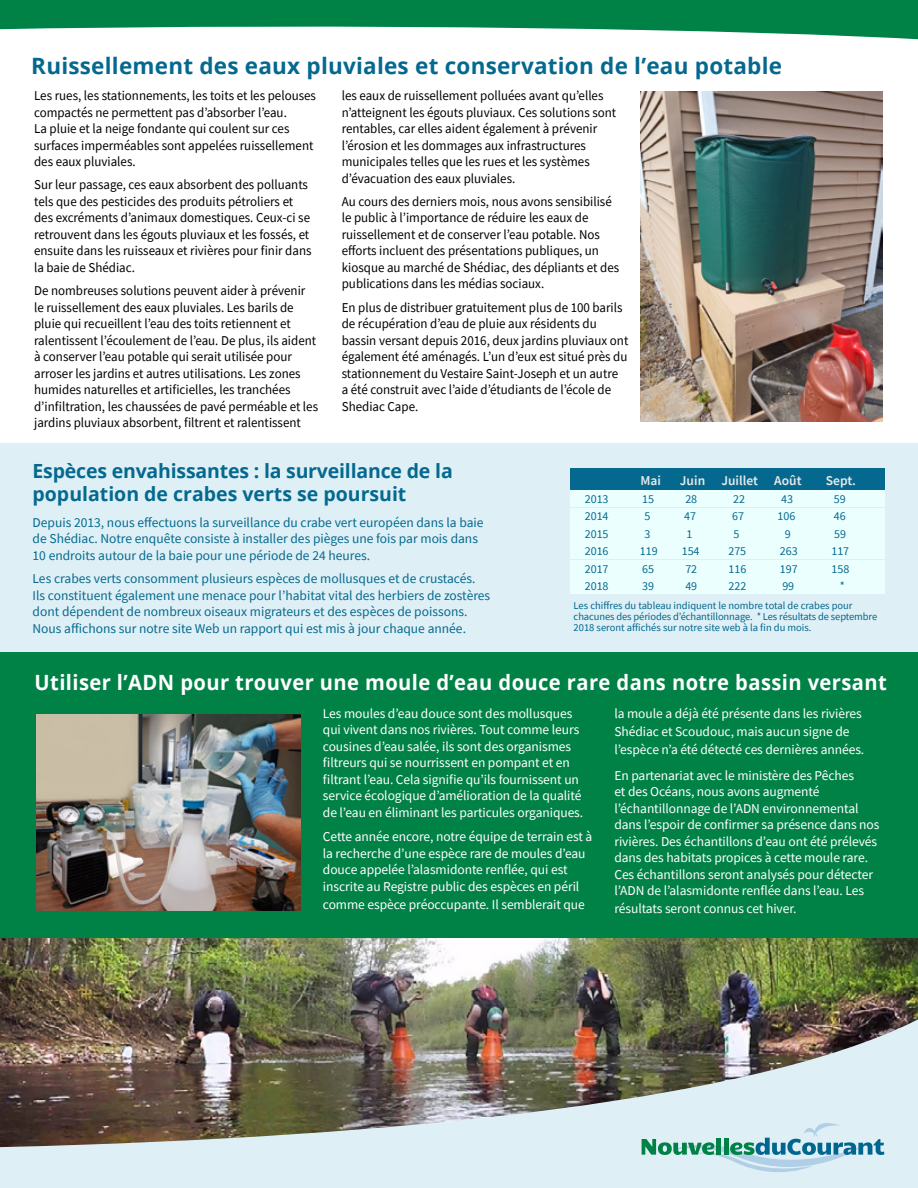
<style>
.page{position:relative;width:918px;height:1188px;background:#fff}
.page>*{position:absolute;margin:0;border:0;box-sizing:border-box;transform-origin:0 0}
.t1{font:700 22.5px "Open Sans";letter-spacing:.01em;color:#05698f}
.t2{font:700 21px "Open Sans";letter-spacing:.02em;color:#fff;scale:.96 1}
.t3{font:700 19.5px/22.5px "Open Sans";letter-spacing:-.01em;color:#05698f}
.t4{font:13.5px/16.5px "Source Sans Pro";color:#000;scale:.96 1}
.t5{font:13.5px/16.5px "Source Sans Pro";letter-spacing:-.005em;color:#fff}
.t6{font:13.5px/16.5px "Source Sans Pro";color:#05698f}
.t7{font:600 13.5px "Source Sans Pro";color:#ebebec}
.t8{font:12px "Source Sans Pro";color:#05698f}
.t9{font:10.5px/11.2px "Source Sans Pro";letter-spacing:-.01em;color:#00668f}
</style>
<div class="page">
<img style="left:0;top:937px;width:918px;height:76px">
<div style="left:0;top:444px;width:918px;height:232px;background:#def0f5"></div>
<svg style="left:0;top:0;width:918px;height:107px"></svg>
<img style="left:0;top:1013px;width:918px;height:175px">
<div style="left:0;top:652px;width:918px;height:285px;background:#008247"></div>
<img style="left:37px;top:714px;width:264px;height:196px">
<img style="left:641px;top:91px;width:242px;height:331px">
<div style="left:570px;top:469px;width:314px;height:21px;background:#05698f"></div>
<div style="left:570px;top:490px;width:314px;height:17px;background:#ebffff"></div>
<div style="left:570px;top:508px;width:314px;height:17px;background:#ebffff"></div>
<div style="left:570px;top:525px;width:314px;height:17px;background:#ebffff"></div>
<div style="left:570px;top:543px;width:314px;height:16px;background:#ebffff"></div>
<div style="left:570px;top:560px;width:314px;height:17px;background:#ebffff"></div>
<div style="left:570px;top:578px;width:314px;height:16px;background:#ebffff"></div>
<svg style="left:642px;top:1115px;width:242px;height:69px;background:#bedee2"></svg>
<h1 class="t1" style="left:31px;top:50px;width:752px">Ruissellement des eaux pluviales et conservation de l’eau potable</h1>
<p class="t4" style="left:34px;top:87px;width:295px">Les rues, les stationnements, les toits et les pelouses compactés ne permettent pas d’absorber l’eau.<br>La pluie et la neige fondante qui coulent sur ces surfaces imperméables sont appelées ruissellement des eaux pluviales.</p>
<p class="t4" style="left:34px;top:177px;width:290px">Sur leur passage, ces eaux absorbent des polluants tels que des pesticides des produits pétroliers et des excréments d’animaux domestiques. Ceux-ci se retrouvent dans les égouts pluviaux et les fossés, et ensuite dans les ruisseaux et rivières pour finir dans la baie de Shédiac.</p>
<p class="t4" style="left:34px;top:282px;width:297px">De nombreuses solutions peuvent aider à prévenir le ruissellement des eaux pluviales. Les barils de pluie qui recueillent l’eau des toits retiennent et ralentissent l’écoulement de l’eau. De plus, ils aident à conserver l’eau potable qui serait utilisée pour arroser les jardins et autres utilisations. Les zones humides naturelles et artificielles, les tranchées d’infiltration, les chaussées de pavé perméable et les jardins pluviaux absorbent, filtrent et ralentissent</p>
<p class="t4" style="left:342px;top:87px;width:287px">les eaux de ruissellement polluées avant qu’elles n’atteignent les égouts pluviaux. Ces solutions sont rentables, car elles aident également à prévenir l’érosion et les dommages aux infrastructures municipales telles que les rues et les systèmes d’évacuation des eaux pluviales.</p>
<p class="t4" style="left:342px;top:193px;width:291px">Au cours des derniers mois, nous avons sensibilisé le public à l’importance de réduire les eaux de ruissellement et de conserver l’eau potable. Nos efforts incluent des présentations publiques, un kiosque au marché de Shédiac, des dépliants et des publications dans les médias sociaux.</p>
<p class="t4" style="left:342px;top:299px;width:300px">En plus de distribuer gratuitement plus de 100 barils de récupération d’eau de pluie aux résidents du bassin versant depuis 2016, deux jardins pluviaux ont également été aménagés. L’un d’eux est situé près du stationnement du Vestaire Saint-Joseph et un autre<br>a été construit avec l’aide d’étudiants de l’école de Shediac Cape.</p>
<h3 class="t3" style="left:33px;top:459px;width:422px">Espèces envahissantes : la surveillance de la population de crabes verts se poursuit</h3>
<p class="t6" style="left:33px;top:514px;width:452px">Depuis 2013, nous effectuons la surveillance du crabe vert européen dans la baie de Shédiac. Notre enquête consiste à installer des pièges une fois par mois dans<br>10 endroits autour de la baie pour une période de 24 heures.</p>
<p class="t6" style="left:33px;top:570px;width:459px">Les crabes verts consomment plusieurs espèces de mollusques et de crustacés.<br>Ils constituent également une menace pour l’habitat vital des herbiers de zostères dont dépendent de nombreux oiseaux migrateurs et des espèces de poissons.<br>Nous affichons sur notre site Web un rapport qui est mis à jour chaque année.</p>
<h2 class="t2" style="left:35px;top:668px;width:889px">Utiliser l’ADN pour trouver une moule d’eau douce rare dans notre bassin versant</h2>
<p class="t7" style="left:640px;top:472px;width:22px">Mai</p>
<p class="t7" style="left:680px;top:472px;width:123px">Juin Juillet Août</p>
<p class="t7" style="left:826px;top:472px;width:32px">Sept.</p>
<p class="t8" style="left:585px;top:491px;width:25px">2013</p>
<p class="t8" style="left:642px;top:491px;width:13px">15</p>
<p class="t8" style="left:685px;top:491px;width:13px">28</p>
<p class="t8" style="left:733px;top:491px;width:13px">22</p>
<p class="t8" style="left:781px;top:491px;width:13px">43</p>
<p class="t8" style="left:834px;top:491px;width:13px">59</p>
<p class="t8" style="left:585px;top:508px;width:25px">2014</p>
<p class="t8" style="left:645px;top:508px;width:7px">5</p>
<p class="t8" style="left:684px;top:508px;width:13px">47</p>
<p class="t8" style="left:732px;top:508px;width:13px">67</p>
<p class="t8" style="left:778px;top:508px;width:19px">106</p>
<p class="t8" style="left:834px;top:508px;width:13px">46</p>
<p class="t8" style="left:585px;top:526px;width:25px">2015</p>
<p class="t8" style="left:645px;top:526px;width:7px">3</p>
<p class="t8" style="left:687px;top:526px;width:7px">1</p>
<p class="t8" style="left:733px;top:526px;width:7px">5</p>
<p class="t8" style="left:785px;top:526px;width:7px">9</p>
<p class="t8" style="left:834px;top:526px;width:13px">59</p>
<p class="t8" style="left:585px;top:544px;width:25px">2016</p>
<p class="t8" style="left:640px;top:544px;width:19px">119</p>
<p class="t8" style="left:682px;top:544px;width:19px">154</p>
<p class="t8" style="left:728px;top:544px;width:19px">275</p>
<p class="t8" style="left:780px;top:544px;width:19px">263</p>
<p class="t8" style="left:831px;top:544px;width:19px">117</p>
<p class="t8" style="left:585px;top:561px;width:25px">2017</p>
<p class="t8" style="left:642px;top:561px;width:13px">65</p>
<p class="t8" style="left:685px;top:561px;width:13px">72</p>
<p class="t8" style="left:728px;top:561px;width:19px">116</p>
<p class="t8" style="left:780px;top:561px;width:19px">197</p>
<p class="t8" style="left:831px;top:561px;width:19px">158</p>
<p class="t8" style="left:585px;top:578px;width:25px">2018</p>
<p class="t8" style="left:642px;top:578px;width:13px">39</p>
<p class="t8" style="left:685px;top:578px;width:13px">49</p>
<p class="t8" style="left:728px;top:578px;width:19px">222</p>
<p class="t8" style="left:782px;top:578px;width:13px">99</p>
<p class="t8" style="left:840px;top:578px;width:7px">*</p>
<p class="t9" style="left:574px;top:600px;width:305px">Les chiffres du tableau indiquent le nombre total de crabes pour chacunes des périodes d’échantillonnage. * Les résultats de septembre<br>2018 seront affichés sur notre site web à la fin du mois.</p>
<p class="t5" style="left:323px;top:705px;width:262px">Les moules d’eau douce sont des mollusques qui vivent dans nos rivières. Tout comme leurs cousines d’eau salée, ils sont des organismes filtreurs qui se nourrissent en pompant et en filtrant l’eau. Cela signifie qu’ils fournissent un service écologique d’amélioration de la qualité de l’eau en éliminant les particules organiques.</p>
<p class="t5" style="left:323px;top:829px;width:271px">Cette année encore, notre équipe de terrain est à la recherche d’une espèce rare de moules d’eau douce appelée l’alasmidonte renflée, qui est inscrite au Registre public des espèces en péril</p>
<p class="t5" style="left:323px;top:896px;width:264px">comme espèce préoccupante. Il semblerait que</p>
<p class="t5" style="left:614px;top:704px;width:251px;line-height:18px">la moule a déjà été présente dans les rivières<br>Shédiac et Scoudouc, mais aucun signe de l’espèce n’a été détecté ces dernières années.</p>
<p class="t5" style="left:614px;top:767px;width:267px">En partenariat avec le ministère des Pêches<br>et des Océans, nous avons augmenté l’échantillonnage de l’ADN environnemental dans l’espoir de confirmer sa présence dans nos rivières. Des échantillons d’eau ont été prélevés dans des habitats propices à cette moule rare.<br>Ces échantillons seront analysés pour détecter l’ADN de l’alasmidonte renflée dans l’eau. Les</p>
<p class="t5" style="left:614px;top:901px;width:184px">résultats seront connus cet hiver.</p>
</div>
